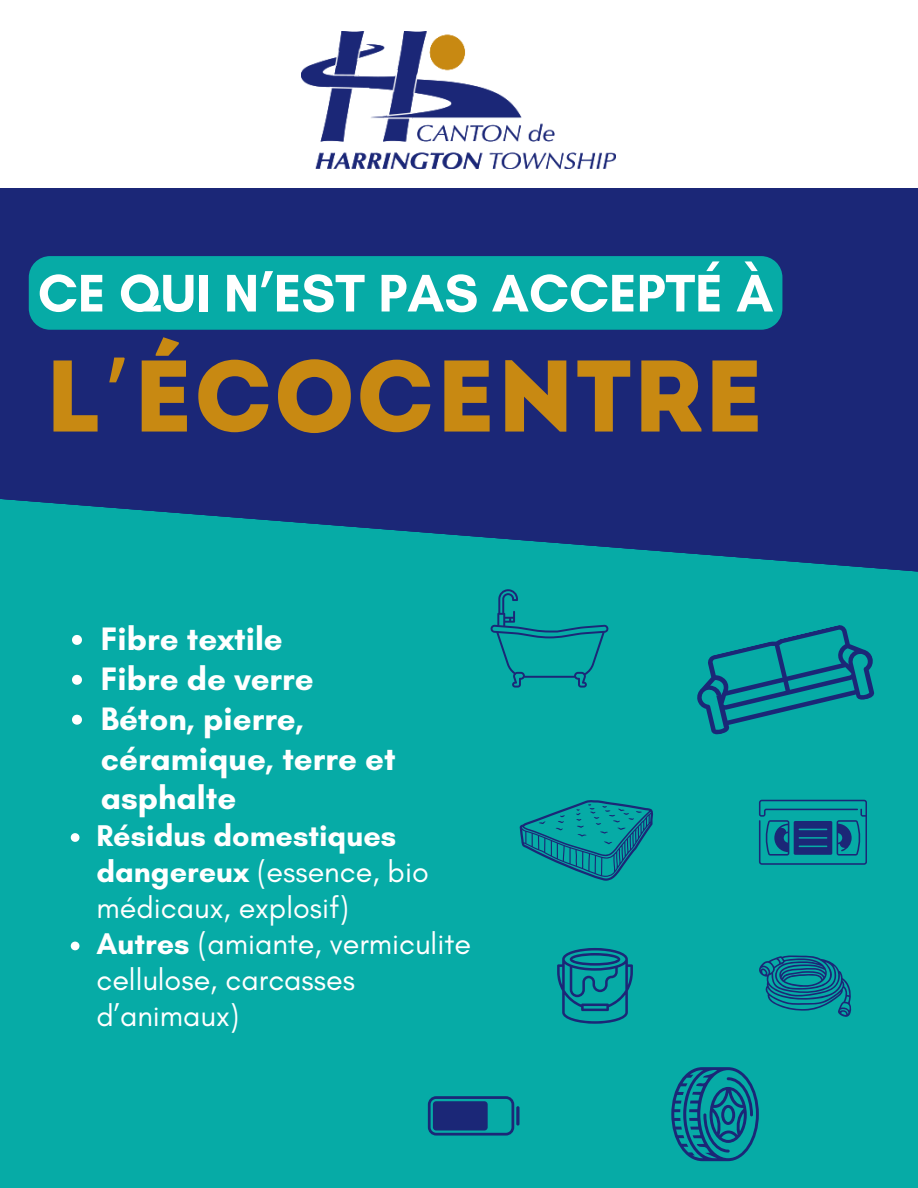
<style>
.page{position:relative;width:918px;height:1188px;background:#1b2777}
.page>*{position:absolute;margin:0;border:0;box-sizing:border-box;transform-origin:0 0}
.t1{font:101.55px "Intro";color:#c88912}
.t2{font:700 53.85px "Glacial Indifference";color:#fff}
.t3{font:700 33.15px/39.9px "Glacial Indifference";color:#fff}
.t4{font:30.45px/36.2px "Glacial Indifference";color:#fff}
.s1{font-family:"Noto Sans Gurmukhi"}
.s2{font-weight:700}
</style>
<div class="page">
<div style="left:0;top:499px;width:918px;height:689px;background:#06aba6"></div>
<svg style="left:688px;top:619px;width:193px;height:118px"></svg>
<svg style="left:671px;top:1067px;width:88px;height:94px"></svg>
<svg style="left:557px;top:948px;width:76px;height:75px"></svg>
<svg style="left:759px;top:800px;width:108px;height:65px"></svg>
<svg style="left:490px;top:589px;width:118px;height:98px;background:#089da1"></svg>
<svg style="left:428px;top:1096px;width:86px;height:40px"></svg>
<svg style="left:516px;top:1106px;width:4px;height:20px"></svg>
<svg style="left:520px;top:800px;width:133px;height:81px;background:#09939d"></svg>
<svg style="left:759px;top:955px;width:93px;height:62px"></svg>
<div style="left:0;top:0;width:918px;height:188px;background:#fff"></div>
<img style="left:302px;top:31px;width:314px;height:137px">
<svg style="left:72px;top:635px;width:10px;height:10px"></svg>
<svg style="left:72px;top:675px;width:10px;height:10px"></svg>
<svg style="left:72px;top:715px;width:10px;height:10px"></svg>
<svg style="left:71px;top:833px;width:8px;height:9px"></svg>
<svg style="left:71px;top:942px;width:8px;height:8px"></svg>
<div style="left:29px;top:256px;width:753px;height:74px;background:#06aba6"></div>
<p class="t2" style="left:38px;top:260px;width:737px">CE QUI N’EST PAS ACCEPTÉ À</p>
<p class="t1" style="left:45px;top:355px;width:721px">L<span class="s1">’</span>ÉCOCENTRE</p>
<h2 class="t3" style="left:101px;top:618px;width:184px">Fibre textile</h2>
<h1 class="t3" style="left:101px;top:658px;width:214px">Fibre de verre</h1>
<p class="t3" style="left:101px;top:698px;width:296px">Béton, pierre, céramique, terre et asphalte</p>
<p class="t4" style="left:96px;top:817px;width:334px"><span class="s2">Résidus domestiques dangereux</span> (essence, bio médicaux, explosif)</p>
<p class="t4" style="left:96px;top:925px;width:376px"><span class="s2">Autres</span> (amiante, vermiculite cellulose, carcasses d’animaux)</p>
</div>
